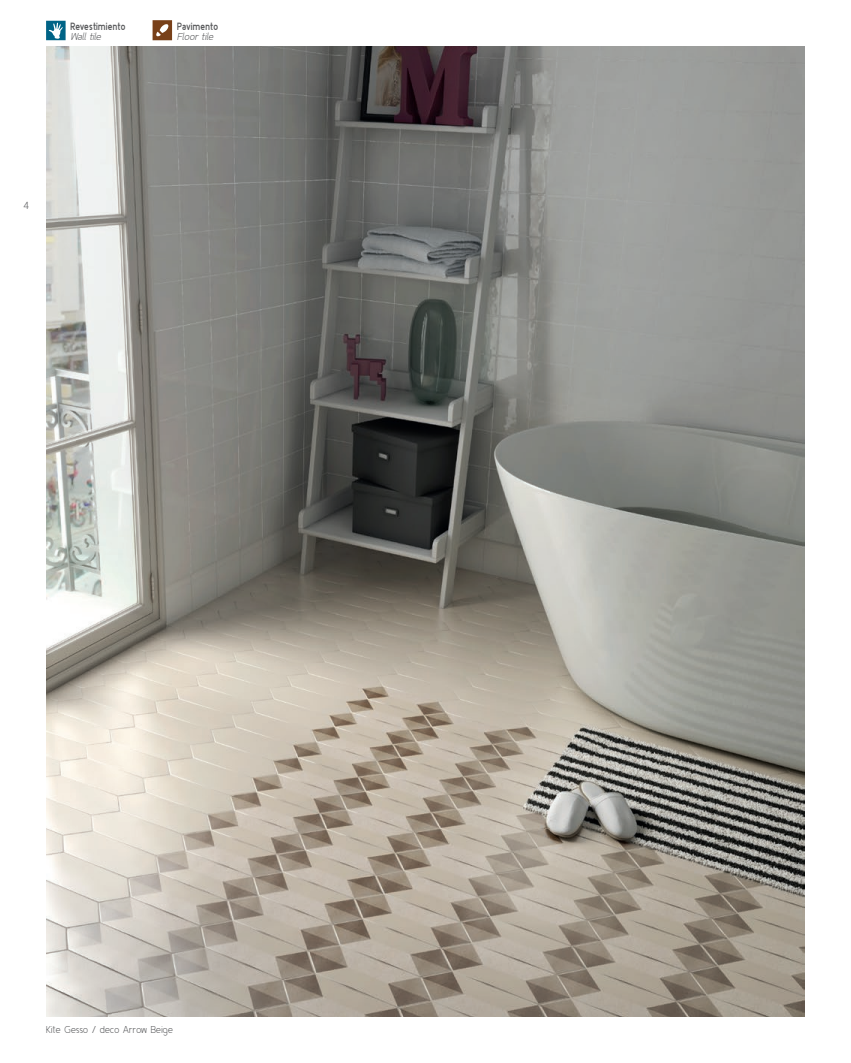
<style>
.page{position:relative;width:851px;height:1063px;background:#fff}
.page>*{position:absolute;margin:0;border:0;box-sizing:border-box;transform-origin:0 0}
.t1{font:300 10px "Fineness";letter-spacing:.03em;color:#57585a}
.t2{font:10px "Fineness Pro Black Cond";color:#57585a}
.t3{font:italic 300 10px "Fineness Pro";color:#57585a}
.t4{font:300 10px "Roboto";color:#57585a}
</style>
<div class="page">
<svg style="left:46px;top:21px;width:20px;height:19px"></svg>
<svg style="left:152px;top:20px;width:20px;height:20px"></svg>
<img style="left:46px;top:46px;width:758px;height:971px">
<p class="t2" style="left:71px;top:20px;width:57px">Revestimiento</p>
<p class="t3" style="left:71px;top:31px;width:32px">Wall tile</p>
<p class="t2" style="left:177px;top:20px;width:43px">Pavimento</p>
<p class="t3" style="left:177px;top:31px;width:38px">Floor tile</p>
<p class="t4" style="left:24px;top:199px;width:7px">4</p>
<p class="t1" style="left:46px;top:1024px;width:128px">Kite Gesso / deco Arrow Beige</p>
</div>
